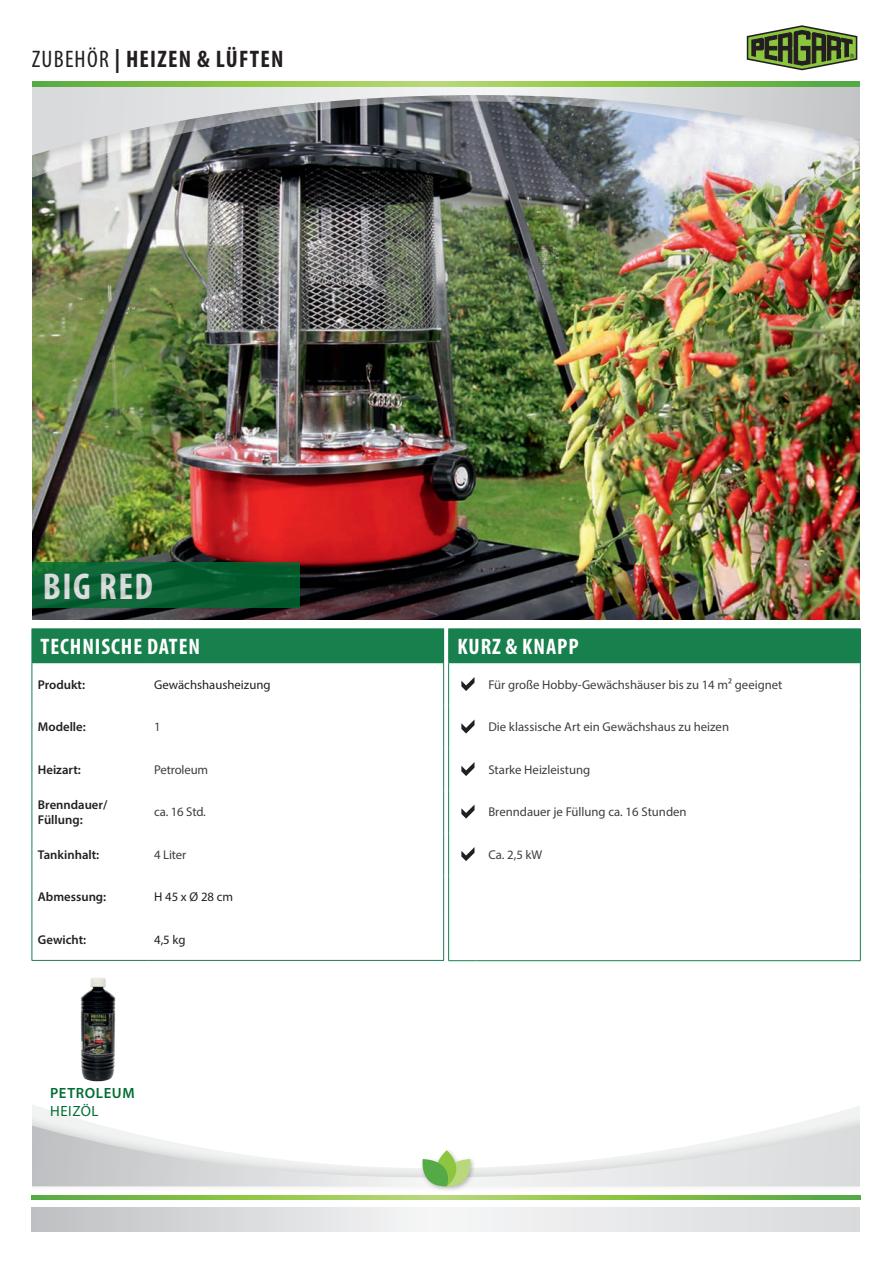
<style>
.page{position:relative;width:893px;height:1263px;background:#fff}
.page>*{position:absolute;margin:0;border:0;box-sizing:border-box;transform-origin:0 0}
.t1{font:700 condensed 37.5px "Myriad Pro";letter-spacing:.04em;color:#fff}
.t2{font:700 condensed 24px "Myriad Pro";letter-spacing:.05em;color:#231f20}
.t3{font:700 condensed 22.5px "Myriad Pro";letter-spacing:.04em;color:#fff}
.t4{font:600 14.85px "Myriad Pro";letter-spacing:.04em;color:#006d34}
.t5{font:14.85px "Myriad Pro";letter-spacing:.04em;color:#006d34}
.t6{font:12.75px "Myriad Pro";color:#3e3e3f}
.t7{font:600 12.75px/15.3px "Myriad Pro";color:#231f20}
.t8{font:12.75px "Myriad Pro";color:#231f20}
.s1{font-weight:400}
</style>
<div class="page">
<img style="left:32px;top:225px;width:828px;height:395px">
<div style="left:17px;top:562px;width:283px;height:45px;background:#0a5f32"></div>
<img style="left:32px;top:193px;width:828px;height:32px">
<div style="left:14px;top:80px;width:879px;height:113px;background:#231f20;opacity:.15"></div>
<svg style="left:32px;top:25px;width:829px;height:131px"></svg>
<svg style="left:32px;top:82px;width:829px;height:4px;background:#87c14f"></svg>
<svg style="left:32px;top:1105px;width:828px;height:103px"></svg>
<div style="left:0;top:0;width:32px;height:1263px;background:#fff"></div>
<svg style="left:32px;top:1208px;width:828px;height:23px"></svg>
<div style="left:861px;top:0;width:32px;height:1263px;background:#fff"></div>
<svg style="left:32px;top:1195px;width:829px;height:5px;background:#87c14f"></svg>
<div style="left:420px;top:1147px;width:57px;height:45px;background:#231f20;opacity:.3"></div>
<svg style="left:422px;top:1150px;width:48px;height:36px"></svg>
<img style="left:80px;top:977px;width:36px;height:105px">
<div style="left:449px;top:629px;width:411px;height:34px;background:#18804c"></div>
<svg style="left:448px;top:628px;width:28px;height:1px"></svg>
<hr style="left:448px;top:629px;width:1px;height:33px;background:#18804c">
<hr style="left:476px;top:628px;width:385px;height:1px;background:#18804c">
<hr style="left:860px;top:629px;width:1px;height:33px;background:#18804c">
<hr style="left:476px;top:662px;width:385px;height:1px;background:#18804c">
<hr style="left:448px;top:663px;width:1px;height:42px;background:#18804c">
<hr style="left:860px;top:663px;width:1px;height:42px;background:#18804c">
<hr style="left:448px;top:705px;width:1px;height:43px;background:#18804c">
<hr style="left:860px;top:705px;width:1px;height:43px;background:#18804c">
<hr style="left:448px;top:748px;width:1px;height:42px;background:#18804c">
<hr style="left:860px;top:748px;width:1px;height:42px;background:#18804c">
<hr style="left:448px;top:790px;width:1px;height:43px;background:#18804c">
<hr style="left:860px;top:790px;width:1px;height:43px;background:#18804c">
<hr style="left:448px;top:833px;width:1px;height:42px;background:#18804c">
<hr style="left:860px;top:833px;width:1px;height:42px;background:#18804c">
<hr style="left:448px;top:875px;width:1px;height:85px;background:#18804c">
<hr style="left:860px;top:875px;width:1px;height:85px;background:#18804c">
<svg style="left:448px;top:960px;width:28px;height:1px"></svg>
<hr style="left:476px;top:960px;width:385px;height:1px;background:#18804c">
<svg style="left:461px;top:677px;width:13px;height:14px"></svg>
<svg style="left:461px;top:720px;width:13px;height:13px"></svg>
<svg style="left:461px;top:762px;width:13px;height:14px"></svg>
<svg style="left:461px;top:805px;width:13px;height:14px"></svg>
<svg style="left:461px;top:847px;width:13px;height:14px"></svg>
<div style="left:32px;top:629px;width:412px;height:34px;background:#18804c"></div>
<hr style="left:32px;top:628px;width:116px;height:1px;background:#18804c">
<hr style="left:148px;top:628px;width:296px;height:1px;background:#18804c">
<hr style="left:32px;top:663px;width:1px;height:42px;background:#18804c">
<hr style="left:443px;top:663px;width:1px;height:42px;background:#18804c">
<hr style="left:32px;top:705px;width:1px;height:43px;background:#18804c">
<hr style="left:443px;top:705px;width:1px;height:43px;background:#18804c">
<hr style="left:32px;top:748px;width:1px;height:42px;background:#18804c">
<hr style="left:443px;top:748px;width:1px;height:42px;background:#18804c">
<hr style="left:32px;top:790px;width:1px;height:43px;background:#18804c">
<hr style="left:443px;top:790px;width:1px;height:43px;background:#18804c">
<hr style="left:32px;top:833px;width:1px;height:42px;background:#18804c">
<hr style="left:443px;top:833px;width:1px;height:42px;background:#18804c">
<hr style="left:32px;top:875px;width:1px;height:43px;background:#18804c">
<hr style="left:443px;top:875px;width:1px;height:43px;background:#18804c">
<hr style="left:32px;top:918px;width:1px;height:42px;background:#18804c">
<hr style="left:443px;top:918px;width:1px;height:42px;background:#18804c">
<hr style="left:32px;top:960px;width:116px;height:1px;background:#18804c">
<hr style="left:148px;top:960px;width:296px;height:1px;background:#18804c">
<h2 class="t2" style="left:32px;top:44px;width:253px"><span class="s1">ZUBEHÖR</span> | HEIZEN &amp; LÜFTEN</h2>
<h1 class="t1" style="left:43px;top:563px;width:112px">BIG RED</h1>
<h3 class="t3" style="left:41px;top:633px;width:161px">TECHNISCHE DATEN</h3>
<p class="t7" style="left:38px;top:676px;width:49px">Produkt:</p>
<p class="t8" style="left:154px;top:677px;width:118px">Gewächshausheizung</p>
<p class="t7" style="left:38px;top:719px;width:49px">Modelle:</p>
<p class="t6" style="left:154px;top:719px;width:8px">1</p>
<p class="t7" style="left:38px;top:761px;width:44px">Heizart:</p>
<p class="t6" style="left:154px;top:762px;width:56px">Petroleum</p>
<p class="t7" style="left:38px;top:796px;width:71px">Brenndauer/<br>Füllung:</p>
<p class="t6" style="left:154px;top:804px;width:53px">ca. 16 Std.</p>
<p class="t7" style="left:38px;top:847px;width:63px">Tankinhalt:</p>
<p class="t6" style="left:154px;top:847px;width:34px">4 Liter</p>
<p class="t7" style="left:38px;top:889px;width:70px">Abmessung:</p>
<p class="t8" style="left:154px;top:889px;width:81px">H 45 x Ø 28 cm</p>
<p class="t7" style="left:38px;top:932px;width:50px">Gewicht:</p>
<p class="t8" style="left:154px;top:932px;width:33px">4,5 kg</p>
<p class="t4" style="left:50px;top:1083px;width:86px">PETROLEUM</p>
<p class="t5" style="left:50px;top:1101px;width:50px">HEIZÖL</p>
<h3 class="t3" style="left:457px;top:633px;width:123px">KURZ &amp; KNAPP</h3>
<p class="t6" style="left:488px;top:677px;width:296px">Für große Hobby-Gewächshäuser bis zu 14 m² geeignet</p>
<p class="t6" style="left:488px;top:719px;width:242px">Die klassische Art ein Gewächshaus zu heizen</p>
<p class="t6" style="left:488px;top:762px;width:103px">Starke Heizleistung</p>
<p class="t6" style="left:488px;top:804px;width:200px">Brenndauer je Füllung ca. 16 Stunden</p>
<p class="t6" style="left:488px;top:847px;width:55px">Ca. 2,5 kW</p>
</div>
